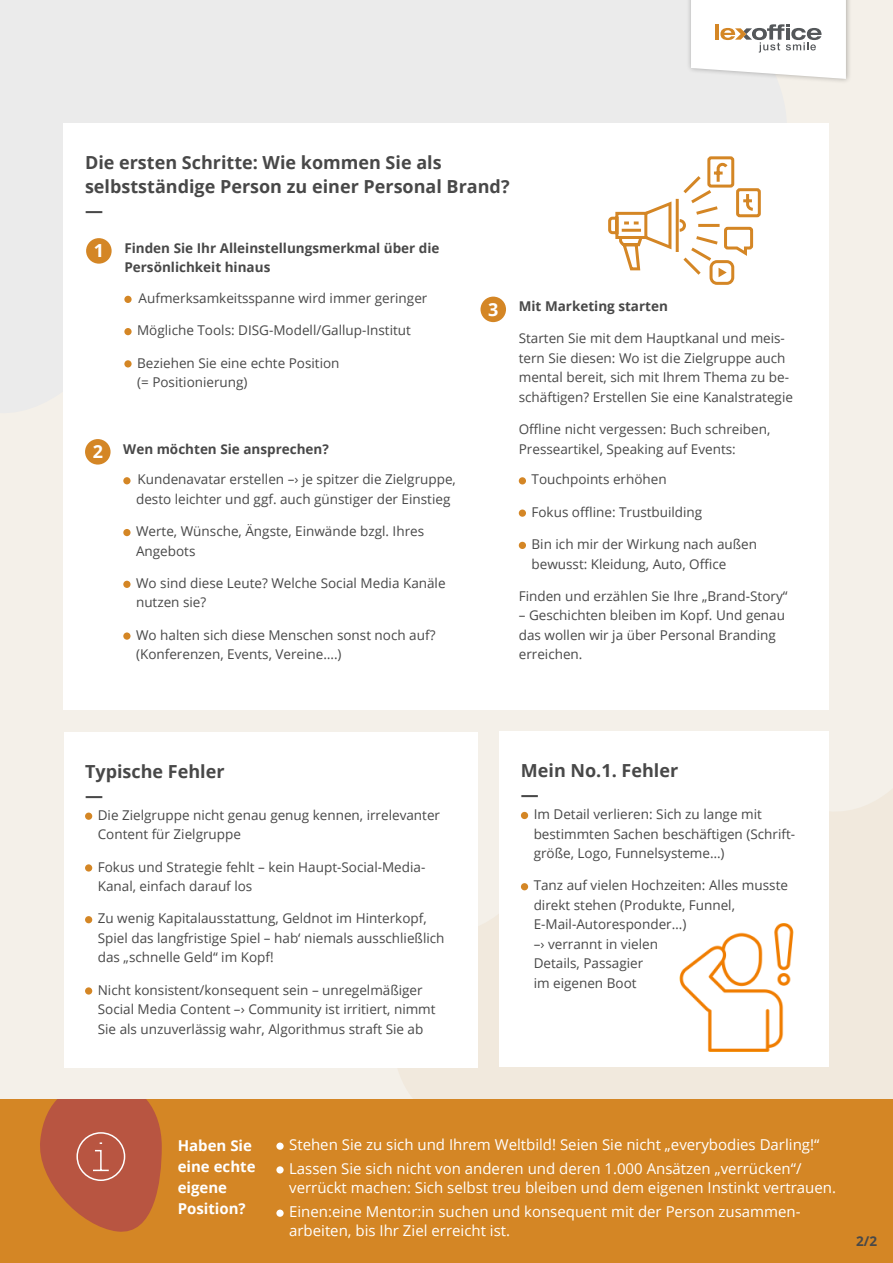
<style>
.page{position:relative;width:893px;height:1263px;background:#f4f0e9}
.page>*{position:absolute;margin:0;border:0;box-sizing:border-box;transform-origin:0 0}
.t1{font:700 18px/24px "Open Sans";color:#484848}
.t2{font:700 18px "Open Sans";color:#fff}
.t3{font:15px/19.5px "Open Sans";color:#fff}
.t4{font:700 15px/21px "Open Sans";color:#fff}
.t5{font:13.5px/19.5px "Open Sans";color:#484848}
.t6{font:700 13.5px/19.5px "Open Sans";color:#484848}
</style>
<div class="page">
<svg style="left:372px;top:775px;width:521px;height:324px;fill:#f1e9dd"></svg>
<div style="left:0;top:1099px;width:893px;height:164px;background:#d48625"></div>
<svg style="left:40px;top:1099px;width:122px;height:133px"></svg>
<div style="left:686px;top:0;width:165px;height:84px;background:#000;opacity:.3"></div>
<svg style="left:691px;top:0;width:155px;height:79px;background:#f2f0ee"></svg>
<div style="left:64px;top:123px;width:765px;height:587px;background:#fff"></div>
<div style="left:64px;top:732px;width:413px;height:335px;background:#fff"></div>
<div style="left:500px;top:731px;width:329px;height:336px;background:#fff"></div>
<div style="left:85px;top:812px;width:7px;height:8px;background:#d48625;border-radius:50%"></div>
<div style="left:85px;top:864px;width:7px;height:7px;background:#d48625;border-radius:50%"></div>
<div style="left:85px;top:916px;width:7px;height:7px;background:#d48625;border-radius:50%"></div>
<div style="left:85px;top:987px;width:7px;height:7px;background:#d48625;border-radius:50%"></div>
<div style="left:521px;top:812px;width:7px;height:7px;background:#d48625;border-radius:50%"></div>
<div style="left:521px;top:883px;width:7px;height:7px;background:#d48625;border-radius:50%"></div>
<div style="left:519px;top:477px;width:7px;height:7px;background:#d48625;border-radius:50%"></div>
<div style="left:519px;top:509px;width:7px;height:8px;background:#d48625;border-radius:50%"></div>
<div style="left:519px;top:542px;width:7px;height:7px;background:#d48625;border-radius:50%"></div>
<div style="left:480px;top:297px;width:26px;height:25px;background:#d48625;border-radius:50%"></div>
<div style="left:124px;top:296px;width:8px;height:7px;background:#d48625;border-radius:50%"></div>
<div style="left:124px;top:328px;width:8px;height:7px;background:#d48625;border-radius:50%"></div>
<div style="left:124px;top:360px;width:8px;height:7px;background:#d48625;border-radius:50%"></div>
<div style="left:86px;top:238px;width:26px;height:26px;background:#d48625;border-radius:50%"></div>
<div style="left:123px;top:477px;width:8px;height:7px;background:#d48625;border-radius:50%"></div>
<div style="left:123px;top:529px;width:8px;height:7px;background:#d48625;border-radius:50%"></div>
<div style="left:123px;top:581px;width:8px;height:7px;background:#d48625;border-radius:50%"></div>
<div style="left:123px;top:632px;width:8px;height:8px;background:#d48625;border-radius:50%"></div>
<div style="left:85px;top:439px;width:26px;height:26px;background:#d48625;border-radius:50%"></div>
<div style="left:276px;top:1142px;width:8px;height:8px;background:#fff;border-radius:50%"></div>
<div style="left:276px;top:1166px;width:8px;height:7px;background:#fff;border-radius:50%"></div>
<div style="left:276px;top:1209px;width:8px;height:8px;background:#fff;border-radius:50%"></div>
<svg style="left:608px;top:156px;width:153px;height:129px"></svg>
<img style="left:679px;top:923px;width:115px;height:129px">
<p class="t1" style="left:85px;top:150px;width:426px">Die ersten Schritte: Wie kommen Sie als selbstständige Person zu einer Personal Brand?</p>
<p class="t1" style="left:85px;top:198px;width:19px">—</p>
<p class="t6" style="left:124px;top:238px;width:317px">Finden Sie Ihr Alleinstellungsmerkmal über die<br>Persönlichkeit hinaus</p>
<p class="t5" style="left:139px;top:288px;width:290px">Aufmerksamkeitsspanne wird immer geringer</p>
<p class="t5" style="left:137px;top:320px;width:275px">Mögliche Tools: DISG-Modell/Gallup-Institut</p>
<p class="t5" style="left:137px;top:352px;width:204px">Beziehen Sie eine echte Position (= Positionierung)</p>
<p class="t2" style="left:94px;top:238px;width:12px">1</p>
<p class="t2" style="left:488px;top:296px;width:12px">3</p>
<p class="t2" style="left:93px;top:439px;width:12px">2</p>
<p class="t6" style="left:123px;top:439px;width:207px">Wen möchten Sie ansprechen?</p>
<p class="t5" style="left:136px;top:469px;width:321px">Kundenavatar erstellen –› je spitzer die Zielgruppe, desto leichter und ggf. auch günstiger der Einstieg</p>
<p class="t5" style="left:136px;top:521px;width:290px">Werte, Wünsche, Ängste, Einwände bzgl. Ihres<br>Angebots</p>
<p class="t5" style="left:136px;top:573px;width:311px">Wo sind diese Leute? Welche Social Media Kanäle nutzen sie?</p>
<p class="t5" style="left:136px;top:625px;width:301px">Wo halten sich diese Menschen sonst noch auf? (Konferenzen, Events, Vereine….)</p>
<p class="t6" style="left:519px;top:296px;width:151px">Mit Marketing starten</p>
<p class="t5" style="left:519px;top:328px;width:276px">Starten Sie mit dem Hauptkanal und meis&shy;tern Sie diesen: Wo ist die Zielgruppe auch mental bereit, sich mit Ihrem Thema zu be&shy;schäftigen? Erstellen Sie eine Kanalstrategie</p>
<p class="t5" style="left:519px;top:419px;width:253px">Offline nicht vergessen: Buch schreiben,<br>Presseartikel, Speaking auf Events:</p>
<p class="t5" style="left:531px;top:469px;width:137px">Touchpoints erhöhen</p>
<p class="t5" style="left:531px;top:502px;width:172px">Fokus offline: Trustbuilding</p>
<p class="t5" style="left:531px;top:534px;width:227px">Bin ich mir der Wirkung nach außen bewusst: Kleidung, Auto, Office</p>
<p class="t5" style="left:519px;top:586px;width:270px">Finden und erzählen Sie Ihre „Brand-Story“</p>
<p class="t5" style="left:519px;top:605px;width:268px">– Geschichten bleiben im Kopf. Und genau das wollen wir ja über Personal Branding erreichen.</p>
<p class="t1" style="left:85px;top:759px;width:141px">Typische Fehler</p>
<p class="t1" style="left:85px;top:783px;width:19px">—</p>
<p class="t5" style="left:98px;top:805px;width:344px">Die Zielgruppe nicht genau genug kennen, irrelevanter<br>Content für Zielgruppe</p>
<p class="t5" style="left:98px;top:856px;width:329px">Fokus und Strategie fehlt – kein Haupt-Social-Media-<br>Kanal, einfach darauf los</p>
<p class="t5" style="left:98px;top:908px;width:348px">Zu wenig Kapitalausstattung, Geldnot im Hinterkopf,<br>Spiel das langfristige Spiel – hab‘ niemals ausschließlich das „schnelle Geld“ im Kopf!</p>
<p class="t5" style="left:98px;top:979px;width:339px">Nicht konsistent/konsequent sein – unregelmäßiger<br>Social Media Content –› Community ist irritiert, nimmt<br>Sie als unzuverlässig wahr, Algorithmus straft Sie ab</p>
<p class="t1" style="left:521px;top:758px;width:159px">Mein No.1. Fehler</p>
<p class="t1" style="left:521px;top:782px;width:19px">—</p>
<p class="t5" style="left:534px;top:804px;width:263px">Im Detail verlieren: Sich zu lange mit bestimmten Sachen beschäftigen (Schrift&shy;größe, Logo, Funnelsysteme…)</p>
<p class="t5" style="left:534px;top:875px;width:256px">Tanz auf vielen Hochzeiten: Alles musste direkt stehen (Produkte, Funnel,<br>E-Mail-Autoresponder…)<br>–› verrannt in vielen<br>Details, Passagier<br>im eigenen Boot</p>
<p class="t4" style="left:178px;top:1135px;width:79px">Haben Sie eine echte eigene<br>Position?</p>
<p class="t3" style="left:289px;top:1134px;width:532px">Stehen Sie zu sich und Ihrem Weltbild! Seien Sie nicht „everybodies Darling!“</p>
<p class="t3" style="left:289px;top:1158px;width:548px">Lassen Sie sich nicht von anderen und deren 1.000 Ansätzen „verrücken“/ verrückt machen: Sich selbst treu bleiben und dem eigenen Instinkt vertrauen.</p>
<p class="t3" style="left:289px;top:1201px;width:513px">Einen:eine Mentor:in suchen und konsequent mit der Person zusammen&shy;arbeiten, bis Ihr Ziel erreicht ist.</p>
<p class="t6" style="left:856px;top:1231px;width:22px">2/2</p>
</div>
